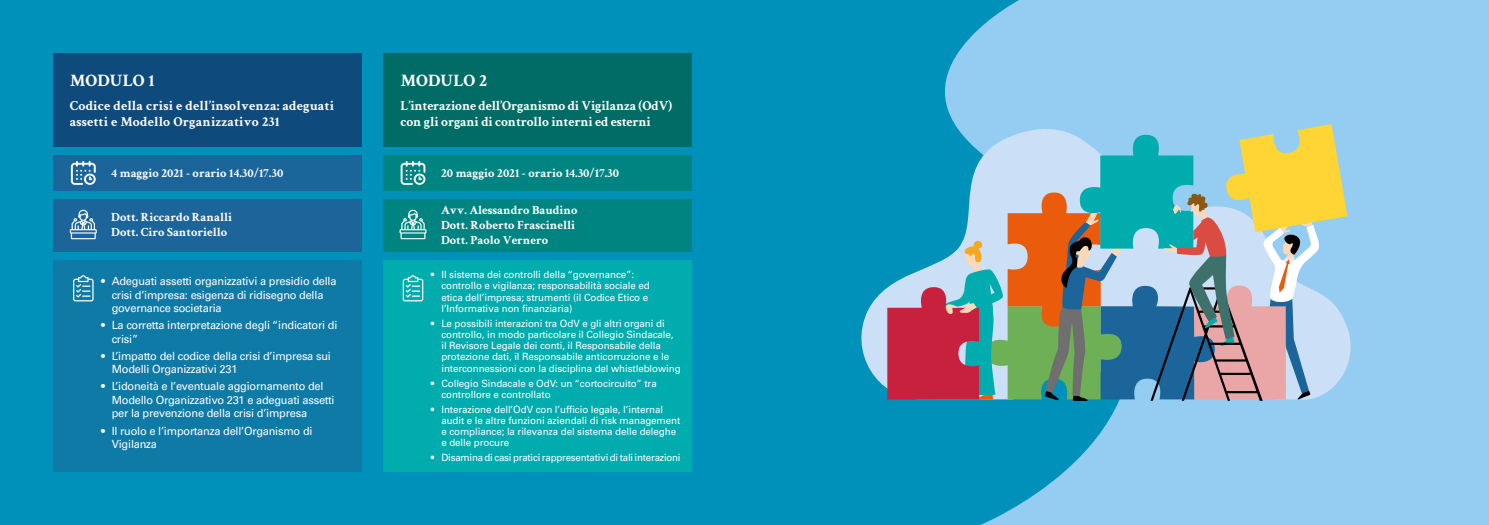
<style>
.page{position:relative;width:1489px;height:525px;background:#fff}
.page>*{position:absolute;margin:0;border:0;box-sizing:border-box;transform-origin:0 0}
.t1{font:700 17.5px "Crimson Text";color:#fff}
.t2{font:700 13.75px/16.5px "Crimson Text";letter-spacing:-.01em;color:#fff}
.t3{font:700 13.75px/16.5px "Crimson Text";letter-spacing:.01em;color:#fff}
.t4{font:700 12.5px/15px "Crimson Text";color:#fff}
.t5{font:11.25px/13.5px "Univers LT Std";letter-spacing:-.02em;color:#fff}
.t6{font:10px/11.2px "Univers LT Std";letter-spacing:-.01em;color:#fff}
</style>
<div class="page">
<div style="left:0;top:0;width:1136px;height:524px;background:#0091ba"></div>
<svg style="left:945px;top:0;width:543px;height:524px;fill:#94cdf1"></svg>
<div style="left:53px;top:199px;width:308px;height:52px;background:#1c659b"></div>
<div style="left:383px;top:199px;width:308px;height:52px;background:#008481"></div>
<div style="left:53px;top:260px;width:308px;height:211px;background:#0f7aa5"></div>
<div style="left:383px;top:260px;width:308px;height:211px;background:#00acad"></div>
<div style="left:53px;top:155px;width:308px;height:35px;background:#1c659b"></div>
<div style="left:383px;top:155px;width:308px;height:35px;background:#008481"></div>
<div style="left:53px;top:53px;width:308px;height:94px;background:#0e4b7c"></div>
<div style="left:383px;top:53px;width:308px;height:94px;background:#006c65"></div>
<svg style="left:71px;top:161px;width:25px;height:24px"></svg>
<svg style="left:400px;top:161px;width:25px;height:24px"></svg>
<svg style="left:70px;top:210px;width:27px;height:29px"></svg>
<svg style="left:399px;top:210px;width:27px;height:29px"></svg>
<svg style="left:73px;top:275px;width:21px;height:26px"></svg>
<svg style="left:403px;top:275px;width:20px;height:26px"></svg>
<svg style="left:861px;top:110px;width:496px;height:290px;fill:#94cdf1"></svg>
<svg style="left:887px;top:124px;width:460px;height:276px"></svg>
<h1 class="t1" style="left:70px;top:70px;width:86px">MODULO 1</h1>
<h2 class="t3" style="left:70px;top:97px;width:266px">Codice della crisi e dell’insolvenza: adeguati assetti e Modello Organizzativo 231</h2>
<h1 class="t1" style="left:400px;top:70px;width:88px">MODULO 2</h1>
<h2 class="t2" style="left:400px;top:97px;width:273px">L’interazione dell’Organismo di Vigilanza (OdV) con gli organi di controllo interni ed esterni</h2>
<p class="t4" style="left:111px;top:165px;width:173px">4 maggio 2021 - orario 14.30/17.30</p>
<p class="t4" style="left:441px;top:165px;width:179px">20 maggio 2021 - orario 14.30/17.30</p>
<p class="t4" style="left:111px;top:209px;width:122px">Dott. Riccardo Ranalli<br>Dott. Ciro Santoriello</p>
<p class="t4" style="left:441px;top:202px;width:138px">Avv. Alessandro Baudino<br>Dott. Roberto Frascinelli<br>Dott. Paolo Vernero</p>
<p class="t5" style="left:112px;top:274px;width:226px;text-indent:-11px">• Adeguati assetti organizzativi a presidio della crisi d’impresa: esigenza di ridisegno della governance societaria</p>
<p class="t5" style="left:112px;top:318px;width:227px;text-indent:-11px">• La corretta interpretazione degli “indicatori di crisi”</p>
<p class="t5" style="left:112px;top:349px;width:221px;text-indent:-11px">• L’impatto del codice della crisi d’impresa sui<br>Modelli Organizzativi 231</p>
<p class="t5" style="left:112px;top:379px;width:224px;text-indent:-11px">• L’idoneità e l’eventuale aggiornamento del<br>Modello Organizzativo 231 e adeguati assetti per la prevenzione della crisi d’impresa</p>
<p class="t5" style="left:112px;top:423px;width:202px;text-indent:-11px">• Il ruolo e l’importanza dell’Organismo di<br>Vigilanza</p>
<p class="t6" style="left:441px;top:269px;width:210px;text-indent:-11px">• Il sistema dei controlli della “governance”: controllo e vigilanza; responsabilità sociale ed etica dell’impresa; strumenti (il Codice Etico e l’Informativa non finanziaria)</p>
<p class="t6" style="left:441px;top:317px;width:241px;text-indent:-11px">• Le possibili interazioni tra OdV e gli altri organi di controllo, in modo particolare il Collegio Sindacale, il Revisore Legale dei conti, il Responsabile della protezione dati, il Responsabile anticorruzione e le interconnessioni con la disciplina del whistleblowing</p>
<p class="t6" style="left:441px;top:377px;width:217px;text-indent:-11px">• Collegio Sindacale e OdV: un “cortocircuito” tra controllore e controllato</p>
<p class="t6" style="left:441px;top:403px;width:240px;text-indent:-11px">• Interazione dell’OdV con l’ufficio legale, l’internal audit e le altre funzioni aziendali di risk management e compliance; la rilevanza del sistema delle deleghe e delle procure</p>
<p class="t6" style="left:431px;top:452px;width:251px">• Disamina di casi pratici rappresentativi di tali interazioni</p>
</div>
